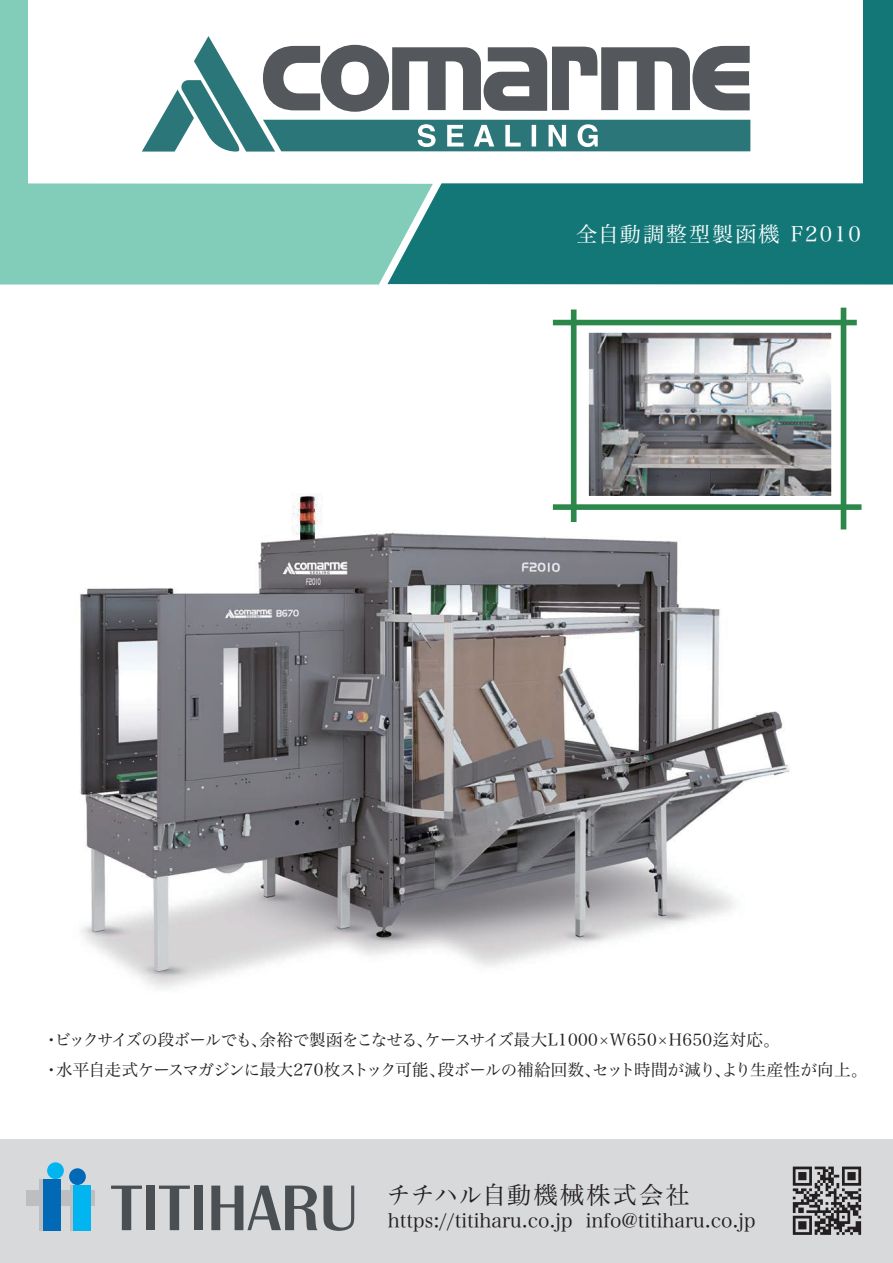
<style>
.page{position:relative;width:893px;height:1263px;background:#fff}
.page>*{position:absolute;margin:0;border:0;box-sizing:border-box;transform-origin:0 0}
.t1{font:24px "Hira Min Pro N W3";letter-spacing:.1em;color:#231f20}
.t2{font:21px "Hira Min Pro N W3";letter-spacing:.1em;color:#fff}
.t3{font:19.5px "Hira Min Pro N W3";color:#231f20}
.t4{font:16.5px/30px "Hira Min Pro N W3";letter-spacing:-.025em;color:#231f20}
</style>
<div class="page">
<div style="left:433px;top:183px;width:460px;height:101px;background:#137777"></div>
<div style="left:0;top:0;width:27px;height:202px;background:#82cdba"></div>
<div style="left:864px;top:0;width:29px;height:199px;background:#137777"></div>
<svg style="left:0;top:183px;width:433px;height:102px;background:#80cab9"></svg>
<svg style="left:142px;top:36px;width:608px;height:116px"></svg>
<div style="left:0;top:1139px;width:893px;height:124px;background:#d8d9db"></div>
<svg style="left:793px;top:1166px;width:68px;height:69px"></svg>
<svg style="left:111px;top:1185px;width:31px;height:45px"></svg>
<div style="left:146px;top:1185px;width:9px;height:45px;background:#4a4f54"></div>
<svg style="left:159px;top:1185px;width:31px;height:45px"></svg>
<div style="left:194px;top:1185px;width:9px;height:45px;background:#4a4f54"></div>
<svg style="left:211px;top:1185px;width:143px;height:46px"></svg>
<div style="left:26px;top:1190px;width:69px;height:15px;background:#bdbec1"></div>
<hr style="left:40px;top:1179px;width:3px;height:52px;background:#bdbec1">
<div style="left:43px;top:1179px;width:18px;height:52px;background:#0169b5"></div>
<div style="left:47px;top:1162px;width:17px;height:17px;background:#00b5f0;border-radius:50%"></div>
<div style="left:69px;top:1168px;width:17px;height:17px;background:#0169b5;border-radius:50%"></div>
<hr style="left:70px;top:1185px;width:3px;height:46px;background:#bdbec1">
<div style="left:73px;top:1185px;width:18px;height:46px;background:#00b5f0"></div>
<img style="left:79px;top:494px;width:711px;height:495px">
<img style="left:533px;top:307px;width:329px;height:228px">
<p class="t2" style="left:576px;top:216px;width:286px">全自動調整型製函機 F2010</p>
<p class="t4" style="left:43px;top:1023px;width:826px">・ビックサイズの段ボールでも、余裕で製函をこなせる、ケースサイズ最大L1000×W650×H650迄対応。<br>・水平自走式ケースマガジンに最大270枚ストック可能、段ボールの補給回数、セット時間が減り、より生産性が向上。</p>
<h1 class="t1" style="left:387px;top:1175px;width:304px">チチハル自動機械株式会社</h1>
<p class="t3" style="left:388px;top:1204px;width:369px">https://titiharu.co.jp info@titiharu.co.jp</p>
</div>
